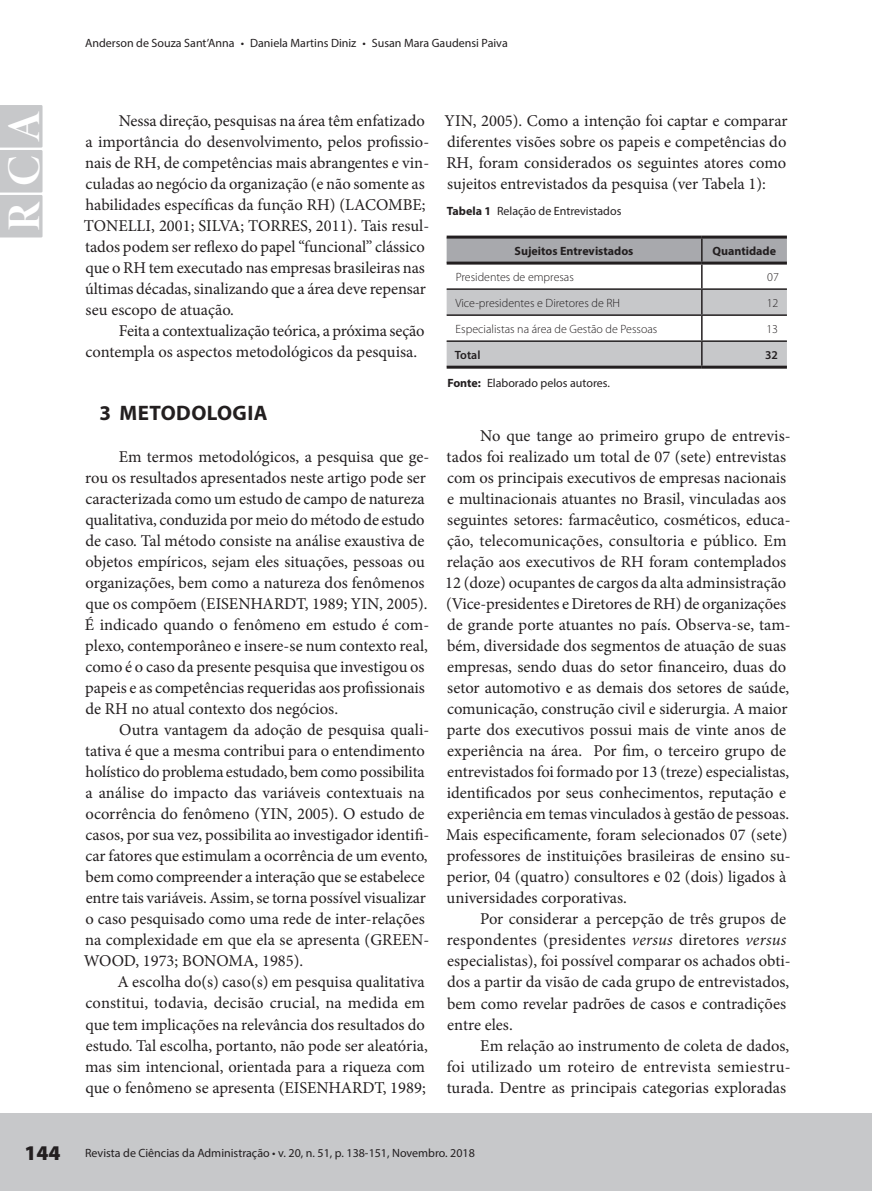
<style>
.page{position:relative;width:872px;height:1191px;background:#fff}
.page>*{position:absolute;margin:0;border:0;box-sizing:border-box;transform-origin:0 0}
.t1{font:46.8px "Minion Pro Bold Disp";color:#fff}
.t2{font:700 21px "Myriad Pro";letter-spacing:.02em;color:#231f20}
.t3{font:16.5px/21px "Minion Pro";color:#231f20}
.t4{font:12px "Myriad Pro";color:#231f20}
.t5{font:300 12px "Myriad Pro";color:#231f20}
.t6{font:700 12px "Myriad Pro";color:#231f20}
.t7{font:600 12px "Myriad Pro";color:#231f20}
.s1{font-weight:700}
.s2{font-style:italic}
.s3{font-weight:900;font-size:21px}
</style>
<div class="page">
<div style="left:0;top:1113px;width:872px;height:78px;background:#c7c8ca"></div>
<div style="left:0;top:105px;width:43px;height:132px;background:#c7c8ca"></div>
<svg style="left:446px;top:239px;width:341px;height:127px"></svg>
<hr style="left:446px;top:236px;width:256px;height:3px;background:#231f20">
<hr style="left:702px;top:236px;width:85px;height:3px;background:#231f20">
<hr style="left:446px;top:262px;width:256px;height:3px;background:#231f20">
<hr style="left:702px;top:262px;width:85px;height:3px;background:#231f20">
<hr style="left:446px;top:366px;width:256px;height:3px;background:#231f20">
<hr style="left:702px;top:366px;width:85px;height:3px;background:#231f20">
<p class="t4" style="left:85px;top:35px;width:424px">Anderson de Souza Sant’Anna • Daniela Martins Diniz • Susan Mara Gaudensi Paiva</p>
<h1 class="t1" style="left:-4px;top:231px;width:121px;rotate:-90deg">RCA</h1>
<p class="t3" style="left:84px;top:110px;width:347px;text-indent:35px">Nessa direção, pesquisas na área têm enfatizado a importância do desenvolvimento, pelos profissio&shy;nais de RH, de competências mais abrangentes e vin&shy;culadas ao negócio da organização (e não somente as habilidades específicas da função RH) (LACOMBE; TONELLI, 2001; SILVA; TORRES, 2011). Tais resul&shy;tados podem ser reflexo do papel “funcional” clássico que o RH tem executado nas empresas brasileiras nas últimas décadas, sinalizando que a área deve repensar seu escopo de atuação.</p>
<p class="t3" style="left:85px;top:320px;width:341px;text-indent:33px">Feita a contextualização teórica, a próxima seção contempla os aspectos metodológicos da pesquisa.</p>
<p class="t2" style="left:99px;top:399px;width:170px">3 METODOLOGIA</p>
<p class="t3" style="left:85px;top:446px;width:346px;text-indent:34px">Em termos metodológicos, a pesquisa que ge&shy;rou os resultados apresentados neste artigo pode ser caracterizada como um estudo de campo de natureza qualitativa, conduzida por meio do método de estudo de caso. Tal método consiste na análise exaustiva de objetos empíricos, sejam eles situações, pessoas ou organizações, bem como a natureza dos fenômenos que os compõem (EISENHARDT, 1989; YIN, 2005).<br>É indicado quando o fenômeno em estudo é com&shy;plexo, contemporâneo e insere-se num contexto real, como é o caso da presente pesquisa que investigou os papeis e as competências requeridas aos profissionais de RH no atual contexto dos negócios.</p>
<p class="t3" style="left:84px;top:719px;width:347px;text-indent:36px">Outra vantagem da adoção de pesquisa quali&shy;tativa é que a mesma contribui para o entendimento holístico do problema estudado, bem como possibilita a análise do impacto das variáveis contextuais na ocorrência do fenômeno (YIN, 2005). O estudo de casos, por sua vez, possibilita ao investigador identifi&shy;car fatores que estimulam a ocorrência de um evento, bem como compreender a interação que se estabelece entre tais variáveis. Assim, se torna possível visualizar o caso pesquisado como uma rede de inter-relações na complexidade em que ela se apresenta (GREEN-WOOD, 1973; BONOMA, 1985).</p>
<p class="t3" style="left:85px;top:971px;width:344px;text-indent:32px">A escolha do(s) caso(s) em pesquisa qualitativa constitui, todavia, decisão crucial, na medida em que tem implicações na relevância dos resultados do estudo. Tal escolha, portanto, não pode ser aleatória, mas sim intencional, orientada para a riqueza com que o fenômeno se apresenta (EISENHARDT, 1989;</p>
<p class="t3" style="left:444px;top:110px;width:344px;text-align:justify">YIN, 2005). Como a intenção foi captar e comparar diferentes visões sobre os papeis e competências do RH, foram considerados os seguintes atores como sujeitos entrevistados da pesquisa (ver Tabela 1):</p>
<p class="t4" style="left:447px;top:203px;width:176px"><span class="s1">Tabela 1</span> Relação de Entrevistados</p>
<p class="t6" style="left:514px;top:243px;width:120px">Sujeitos Entrevistados</p>
<p class="t6" style="left:712px;top:243px;width:65px">Quantidade</p>
<p class="t5" style="left:455px;top:270px;width:120px">Presidentes de empresas</p>
<p class="t5" style="left:767px;top:270px;width:13px">07</p>
<p class="t5" style="left:455px;top:296px;width:166px">Vice-presidentes e Diretores de RH</p>
<p class="t5" style="left:766px;top:296px;width:13px">12</p>
<p class="t5" style="left:455px;top:322px;width:203px">Especialistas na área de Gestão de Pessoas</p>
<p class="t5" style="left:766px;top:322px;width:13px">13</p>
<p class="t7" style="left:455px;top:347px;width:27px">Total</p>
<p class="t7" style="left:765px;top:347px;width:14px">32</p>
<p class="t4" style="left:447px;top:375px;width:164px"><span class="s1">Fonte:</span> Elaborado pelos autores.</p>
<p class="t3" style="left:445px;top:425px;width:347px;text-indent:35px">No que tange ao primeiro grupo de entrevis&shy;tados foi realizado um total de 07 (sete) entrevistas com os principais executivos de empresas nacionais e multinacionais atuantes no Brasil, vinculadas aos seguintes setores: farmacêutico, cosméticos, educa&shy;ção, telecomunicações, consultoria e público. Em relação aos executivos de RH foram contemplados 12 (doze) ocupantes de cargos da alta adminsistração (Vice-presidentes e Diretores de RH) de organizações de grande porte atuantes no país. Observa-se, tam&shy;bém, diversidade dos segmentos de atuação de suas empresas, sendo duas do setor financeiro, duas do setor automotivo e as demais dos setores de saúde, comunicação, construção civil e siderurgia. A maior parte dos executivos possui mais de vinte anos de experiência na área. Por fim, o terceiro grupo de entrevistados foi formado por 13 (treze) especialistas, identificados por seus conhecimentos, reputação e experiência em temas vinculados à gestão de pessoas.<br>Mais especificamente, foram selecionados 07 (sete) professores de instituições brasileiras de ensino su&shy;perior, 04 (quatro) consultores e 02 (dois) ligados à universidades corporativas.</p>
<p class="t3" style="left:447px;top:908px;width:345px;text-indent:34px">Por considerar a percepção de três grupos de respondentes (presidentes <span class="s2">versus</span> diretores <span class="s2">versus </span>especialistas), foi possível comparar os achados obti&shy;dos a partir da visão de cada grupo de entrevistados, bem como revelar padrões de casos e contradições entre eles.</p>
<p class="t3" style="left:447px;top:1034px;width:346px;text-align:justify;text-indent:34px">Em relação ao instrumento de coleta de dados, foi utilizado um roteiro de entrevista semiestru&shy;turada. Dentre as principais categorias exploradas</p>
<p class="t4" style="left:24px;top:1145px;width:452px"><span class="s3">144</span> Revista de Ciências da Administração • v. 20, n. 51, p. 138-151, Novembro. 2018</p>
</div>
